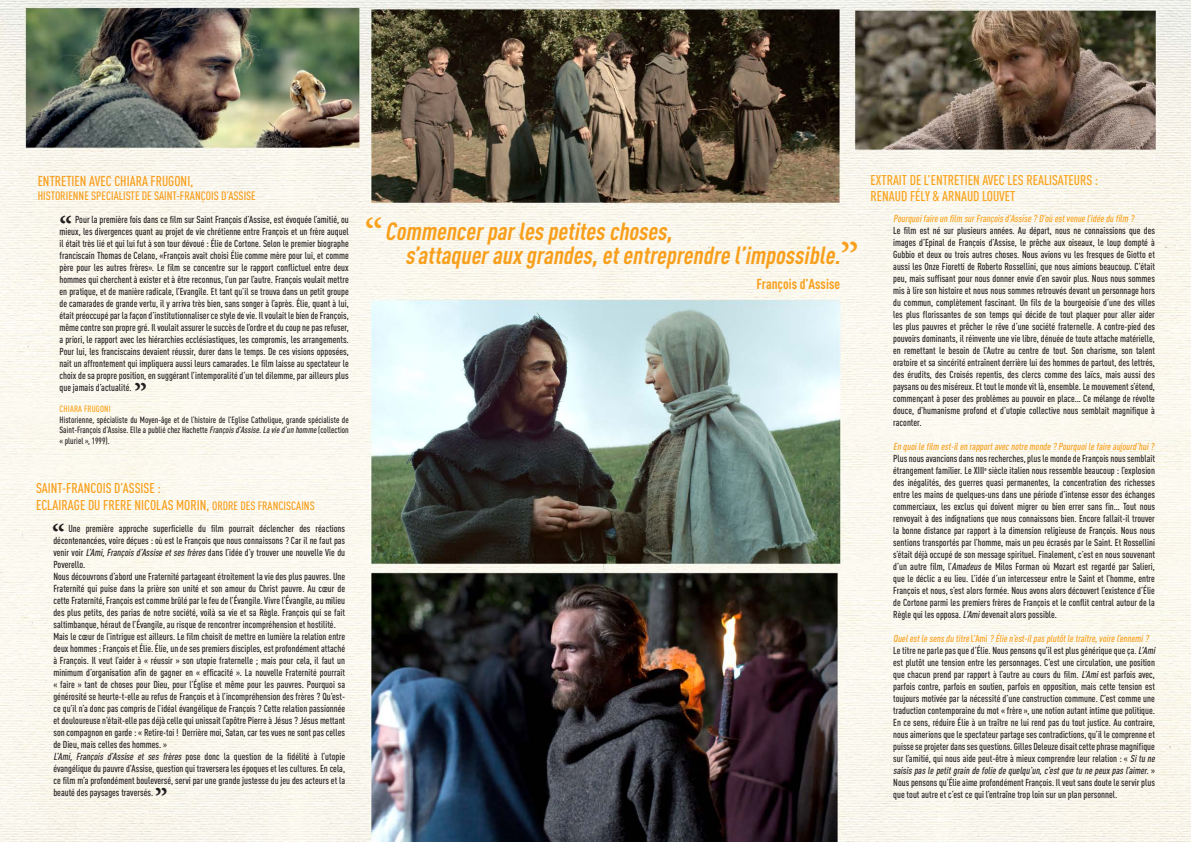
<style>
.page{position:relative;width:1191px;height:842px;background:#fff}
.page>*{position:absolute;margin:0;border:0;box-sizing:border-box;transform-origin:0 0}
.t1{font:500 45.9px "Minion Pro";color:#f9a21c}
.t2{font:500 45.9px "Minion Pro";color:#f89f1c}
.t3{font:600 30px "Minion Pro";color:#231f20}
.t4{font:italic 700 condensed 24.5px/24.5px "DIN Pro";color:#f89f1c}
.t5{font:700 condensed 14.3px "DIN Pro";color:#f89f1c}
.t6{font:500 condensed 14px/16.8px "DIN Pro";color:#f89f1c}
.t7{font:500 condensed 14px/16.8px "DIN Pro";color:#f9a31b}
.t8{font:500 condensed 14px "DIN Pro";color:#f89e1c}
.t9{font:500 condensed 12px "DIN Pro";color:#f89e1c}
.t10{font:500 condensed 10px/12px "DIN Pro";color:#231f20;text-align:justify}
.t11{font:italic 500 condensed 10px "DIN Pro";color:#f89f1c}
.t12{font:italic 500 condensed 10px "DIN Pro";color:#f9a21c}
.t13{font:500 condensed 9px/10.8px "DIN Pro";color:#231f20;text-align:justify}
.t14{font:500 condensed 9px "DIN Pro";letter-spacing:.02em;color:#f9a31b}
.s1{font-style:italic}
.s2{font-size:12px}
.s3{font-style:italic;color:#f89f1c}
.s4{color:#f89f1c}
</style>
<div class="page">
<img style="left:0;top:0;width:1191px;height:842px">
<h3 class="t8" style="left:38px;top:170px;width:157px">ENTRETIEN AVEC CHIARA FRUGONI,</h3>
<p class="t9" style="left:38px;top:187px;width:220px">HISTORIENNE SPECIALISTE DE SAINT-FRANÇOIS D’ASSISE</p>
<p class="t10" style="left:60px;top:213px;width:291px;text-indent:16px">Pour la première fois dans ce film sur Saint François d’Assise, est évoquée l’amitié, ou mieux, les divergences quant au projet de vie chrétienne entre François et un frère auquel il était très lié et qui lui fut à son tour dévoué : Élie de Cortone. Selon le premier biographe franciscain Thomas de Celano, «François avait choisi Élie comme mère pour lui, et comme père pour les autres frères». Le film se concentre sur le rapport conflictuel entre deux hommes qui cherchent à exister et à être reconnus, l’un par l’autre. François voulait mettre en pratique, et de manière radicale, l’Evangile. Et tant qu’il se trouva dans un petit groupe de camarades de grande vertu, il y arriva très bien, sans songer à l’après. Élie, quant à lui, était préoccupé par la façon d’institutionnaliser ce style de vie. Il voulait le bien de François, même contre son propre gré. Il voulait assurer le succès de l’ordre et du coup ne pas refuser, a priori, le rapport avec les hiérarchies ecclésiastiques, les compromis, les arrangements.<br>Pour lui, les franciscains devaient réussir, durer dans le temps. De ces visions opposées, nait un affrontement qui impliquera aussi leurs camarades. Le film laisse au spectateur le choix de sa propre position, en suggérant l’intemporalité d’un tel dilemme, par ailleurs plus que jamais d’actualité.</p>
<p class="t14" style="left:60px;top:402px;width:52px">CHIARA FRUGONI</p>
<p class="t13" style="left:60px;top:413px;width:291px">Historienne, spécialiste du Moyen-âge et de l’histoire de l’Eglise Catholique, grande spécialiste de Saint-François d’Assise. Elle a publié chez Hachette <span class="s1">Françoisd’Assise.Lavied’unhomme</span>(collection « pluriel », 1999).</p>
<h3 class="t6" style="left:36px;top:478px;width:280px">SAINT-FRANCOIS D’ASSISE :<br>ECLAIRAGE DU FRERE NICOLAS MORIN, <span class="s2">ORDRE DES FRANCISCAINS</span></h3>
<p class="t10" style="left:53px;top:522px;width:293px;text-align:left;text-indent:15px">Une première approche superficielle du film pourrait déclencher des réactions décontenancées, voire déçues : où est le François que nous connaissons ? Car il ne faut pas venir voir <span class="s1">L’Ami,Françoisd’Assiseetsesfrères</span>dans l’idée d’y trouver une nouvelle Vie du Poverello.<br>Nous découvrons d’abord une Fraternité partageant étroitement la vie des plus pauvres. Une Fraternité qui puise dans la prière son unité et son amour du Christ pauvre. Au cœur de cette Fraternité, François est comme brûlé par le feu de l’Évangile. Vivre l’Évangile, au milieu des plus petits, des parias de notre société, voilà sa vie et sa Règle. François qui se fait saltimbanque, héraut de l’Évangile, au risque de rencontrer incompréhension et hostilité.<br>Mais le cœur de l’intrigue est ailleurs. Le film choisit de mettre en lumière la relation entre deux hommes : François et Élie. Élie, un de ses premiers disciples, est profondément attaché à François. Il veut l’aider à « réussir » son utopie fraternelle ; mais pour cela, il faut un minimum d’organisation afin de gagner en « efficacité ». La nouvelle Fraternité pourrait « faire » tant de choses pour Dieu, pour l’Église et même pour les pauvres. Pourquoi sa générosité se heurte-t-elle au refus de François et à l’incompréhension des frères ? Qu’est&shy;ce qu’il n’a donc pas compris de l’idéal évangélique de François ? Cette relation passionnée et douloureuse n’était-elle pas déjà celle qui unissait l’apôtre Pierre à Jésus ? Jésus mettant son compagnon en garde : « Retire-toi ! Derrière moi, Satan, car tes vues ne sont pas celles de Dieu, mais celles des hommes. »<br><span class="s1">L’Ami, François d’Assise et ses frères</span> pose donc la question de la fidélité à l’utopie évangélique du pauvre d’Assise, question qui traversera les époques et les cultures. En cela, ce film m’a profondément bouleversé, servi par une grande justesse du jeu des acteurs et la beauté des paysages traversés.</p>
<h2 class="t3" style="left:60px;top:206px;width:14px">“</h2>
<h2 class="t3" style="left:134px;top:374px;width:14px">”</h2>
<h2 class="t3" style="left:52px;top:515px;width:14px">“</h2>
<h2 class="t3" style="left:155px;top:778px;width:14px">”</h2>
<h1 class="t1" style="left:364px;top:204px;width:20px">“</h1>
<h3 class="t4" style="left:405px;top:216px;width:442px;text-indent:-20px">Commencerparlespetiteschoses, s’attaquerauxgrandes,etentreprendrel’impossible.</h3>
<h3 class="t5" style="left:756px;top:273px;width:85px">François d’Assise</h3>
<h1 class="t2" style="left:840px;top:228px;width:20px">”</h1>
<h3 class="t7" style="left:870px;top:170px;width:229px">EXTRAIT DE L’ENTRETIEN AVEC LES REALISATEURS :<br>RENAUD FÉLY &amp; ARNAUD LOUVET</h3>
<p class="t12" style="left:893px;top:211px;width:245px">Pourquoifaireunfilm surFrançoisd’Assise?D’oùestvenuel’idéedufilm ?</p>
<p class="t10" style="left:893px;top:224px;width:263px">Le film est né sur plusieurs années. Au départ, nous ne connaissions que des images d’Epinal de François d’Assise, le prêche aux oiseaux, le loup dompté à Gubbio et deux ou trois autres choses. Nous avions vu les fresques de Giotto et aussi les Onze Fioretti de Roberto Rossellini, que nous aimions beaucoup. C’était peu, mais suffisant pour nous donner envie d’en savoir plus. Nous nous sommes mis à lire son histoire et nous nous sommes retrouvés devant un personnage hors du commun, complètement fascinant. Un fils de la bourgeoisie d’une des villes les plus florissantes de son temps qui décide de tout plaquer pour aller aider les plus pauvres et prêcher le rêve d’une société fraternelle. A contre-pied des pouvoirs dominants, il réinvente une vie libre, dénuée de toute attache matérielle, en remettant le besoin de l’Autre au centre de tout. Son charisme, son talent oratoire et sa sincérité entraînent derrière lui des hommes de partout, des lettrés, des érudits, des Croisés repentis, des clercs comme des laïcs, mais aussi des paysans ou des miséreux. Et tout le monde vit là, ensemble. Le mouvement s’étend, commençant à poser des problèmes au pouvoir en place… Ce mélange de révolte douce, d’humanisme profond et d’utopie collective nous semblait magnifique à raconter.</p>
<p class="t11" style="left:893px;top:439px;width:265px">Enquoilefilm est-ilenrapportavecnotremonde?Pourquoilefaireaujourd’hui?</p>
<p class="t10" style="left:893px;top:452px;width:263px">Plus nous avancions dans nos recherches, plus le monde de François nous semblait étrangement familier. Le XIII<sup>e</sup> siècle italien nous ressemble beaucoup : l’explosion des inégalités, des guerres quasi permanentes, la concentration des richesses entre les mains de quelques-uns dans une période d’intense essor des échanges commerciaux, les exclus qui doivent migrer ou bien errer sans fin… Tout nous renvoyait à des indignations que nous connaissons bien. Encore fallait-il trouver la bonne distance par rapport à la dimension religieuse de François. Nous nous sentions transportés par l’homme, mais un peu écrasés par le Saint. Et Rossellini s’était déjà occupé de son message spirituel. Finalement, c’est en nous souvenant d’un autre film, l’<span class="s1">Amadeus</span> de Milos Forman où Mozart est regardé par Salieri, que le déclic a eu lieu. L’idée d’un intercesseur entre le Saint et l’homme, entre François et nous, s’est alors formée. Nous avons alors découvert l’existence d’Élie de Cortone parmi les premiers frères de François et le conflit central autour de la Règle qui les opposa. <span class="s1">L’Ami</span>devenait alors possible.</p>
<p class="t10" style="left:893px;top:632px;width:265px;text-align:left"><span class="s3">Quelestlesensdutitre</span><span class="s4">L’ A m i</span> <span class="s3">?Élien’est-ilpasplutôtletraître,voirel’ennemi?<br></span>Le titre ne parle pas que d’Élie. Nous pensons qu’il est plus générique que ça. <span class="s1">L’Ami </span>est plutôt une tension entre les personnages. C’est une circulation, une position que chacun prend par rapport à l’autre au cours du film. <span class="s1">L’Ami</span>est parfois avec, parfois contre, parfois en soutien, parfois en opposition, mais cette tension est toujours motivée par la nécessité d’une construction commune. C’est comme une traduction contemporaine du mot « frère », une notion autant intime que politique.<br>En ce sens, réduire Élie à un traître ne lui rend pas du tout justice. Au contraire, nous aimerions que le spectateur partage ses contradictions, qu’il le comprenne et puisse se projeter dans ses questions. Gilles Deleuze disait cette phrase magnifique sur l’amitié, qui nous aide peut-être à mieux comprendre leur relation : « <span class="s1">Situne saisispaslepetitgraindefoliedequelqu’un,c’estquetunepeuxpasl’aimer.</span>» Nous pensons qu’Élie aime profondément François. Il veut sans doute le servir plus que tout autre et c’est ce qui l’entraîne trop loin sur un plan personnel.</p>
</div>
